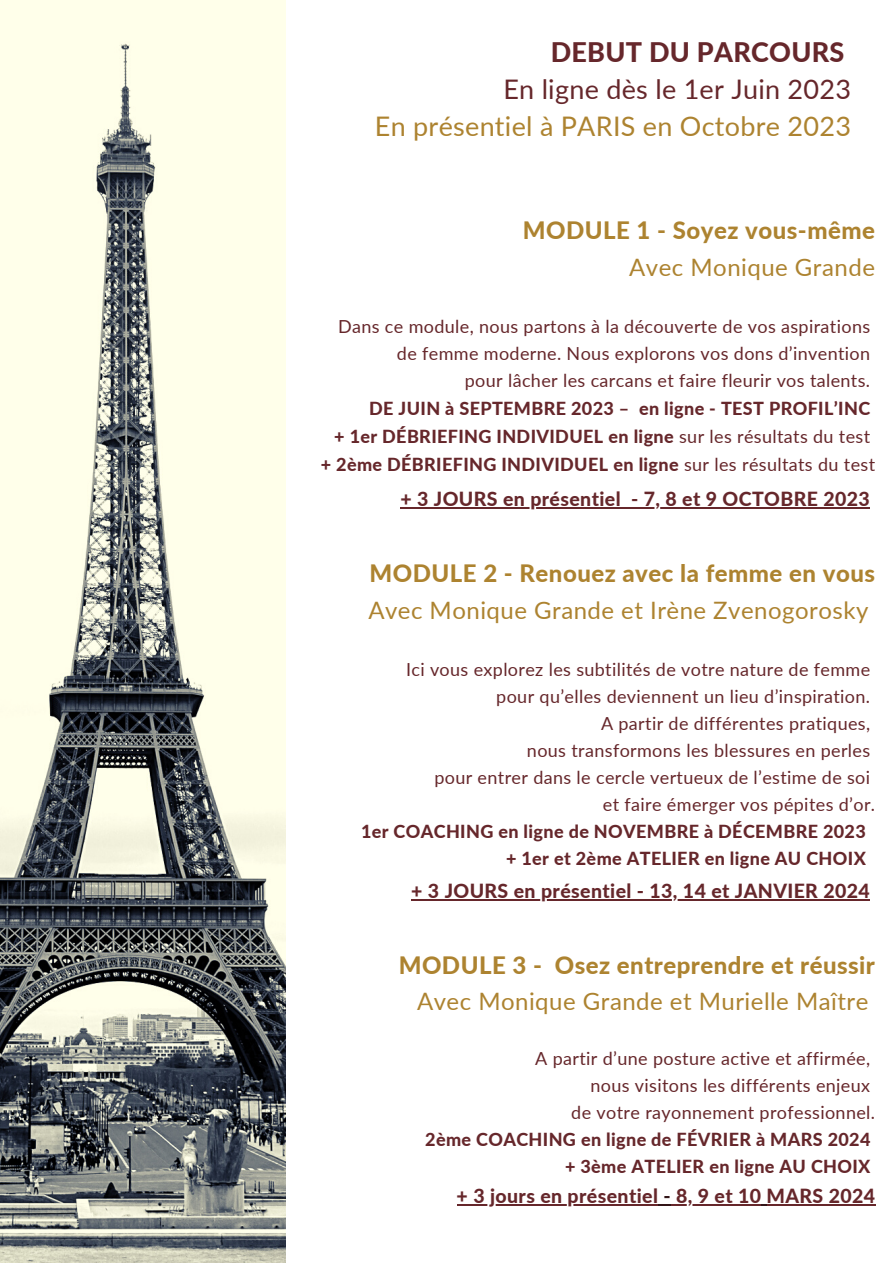
<style>
.page{position:relative;width:893px;height:1264px;background:#fff}
.page>*{position:absolute;margin:0;border:0;box-sizing:border-box;transform-origin:0 0}
.t1{font:27px "Lato";letter-spacing:.01em;color:#ad8330}
.t2{font:27px "Lato";letter-spacing:.01em;color:#66272b}
.t3{font:800 27px "Lato";letter-spacing:.01em;color:#66272b}
.t4{font:800 24px "Lato";letter-spacing:.02em;color:#ad8330}
.t5{font:24px "Lato";letter-spacing:.02em;color:#ad8330}
.t6{font:800 19.5px "Lato";letter-spacing:.02em;color:#66272b}
.t7{font:18px "Lato";letter-spacing:.02em;color:#66272b}
.t8{font:800 18px "Lato";letter-spacing:.02em;color:#66272b}
.s1{font-weight:400}
.s2{color:#321518}
</style>
<div class="page">
<img style="left:0;top:0;width:285px;height:1262px">
<hr style="left:400px;top:507px;width:221px;height:1px;background:#66272b">
<hr style="left:631px;top:507px;width:239px;height:1px;background:#66272b">
<hr style="left:411px;top:899px;width:459px;height:1px;background:#66272b">
<hr style="left:456px;top:1204px;width:202px;height:1px;background:#66272b">
<svg style="left:658px;top:1204px;width:13px;height:1px"></svg>
<hr style="left:671px;top:1204px;width:90px;height:1px;background:#66272b">
<hr style="left:766px;top:1204px;width:109px;height:1px;background:#66272b">
<p class="t3" style="left:550px;top:35px;width:295px">DEBUT DU PARCOURS</p>
<p class="t2" style="left:503px;top:72px;width:349px">En ligne dès le 1er Juin 2023</p>
<p class="t1" style="left:375px;top:109px;width:477px">En présentiel à PARIS en Octobre 2023</p>
<p class="t4" style="left:523px;top:216px;width:353px">MODULE 1 - Soyez vous-même</p>
<p class="t5" style="left:629px;top:253px;width:247px">Avec Monique Grande</p>
<p class="t7" style="left:338px;top:315px;width:533px">Dans ce module, nous partons à la découverte de vos aspirations</p>
<p class="t7" style="left:397px;top:342px;width:474px">de femme moderne. Nous explorons vos dons d’invention</p>
<p class="t7" style="left:465px;top:369px;width:407px">pour lâcher les carcans et faire fleurir vos talents.</p>
<p class="t8" style="left:369px;top:397px;width:502px">DE JUIN à SEPTEMBRE 2023 – en ligne - TEST PROFIL’INC</p>
<p class="t8" style="left:334px;top:425px;width:537px">+ 1er DÉBRIEFING INDIVIDUEL en ligne <span class="s1">sur les résultats du test</span></p>
<p class="t8" style="left:321px;top:453px;width:555px">+ 2ème DÉBRIEFING INDIVIDUEL en ligne <span class="s1">sur les résultats du test</span></p>
<p class="t6" style="left:400px;top:486px;width:470px">+ 3 JOURS en présentiel - 7, 8 et 9 OCTOBRE 2023</p>
<p class="t4" style="left:369px;top:558px;width:507px">MODULE 2 - Renouez avec la femme en vous</p>
<p class="t5" style="left:368px;top:595px;width:501px">Avec Monique Grande et Irène Zvenogorosky</p>
<p class="t7" style="left:406px;top:658px;width:465px">Ici vous explorez les subtilités de votre nature de femme</p>
<p class="t7" style="left:496px;top:685px;width:375px">pour qu’elles deviennent un lieu d’inspiration.</p>
<p class="t7" style="left:601px;top:712px;width:270px">A partir de différentes pratiques,</p>
<p class="t7" style="left:527px;top:738px;width:345px">nous transformons les blessures en perles</p>
<p class="t7" style="left:434px;top:765px;width:437px">pour entrer dans le cercle vertueux de l’estime de soi</p>
<p class="t7" style="left:603px;top:792px;width:274px">et faire émerger vos pépites d’or.</p>
<p class="t8" style="left:361px;top:819px;width:506px">1er COACHING en ligne de NOVEMBRE à DÉCEMBRE 2023</p>
<p class="t8" style="left:506px;top:846px;width:361px">+ 1er et 2ème ATELIER en ligne AU CHOIX</p>
<p class="t6" style="left:411px;top:879px;width:460px">+ 3 JOURS en présentiel - 13, 14 et JANVIER 2024</p>
<p class="t4" style="left:398px;top:950px;width:478px">MODULE 3 - Osez entreprendre et réussir</p>
<p class="t5" style="left:417px;top:985px;width:453px">Avec Monique Grande et Murielle Maître</p>
<p class="t7" style="left:535px;top:1046px;width:336px">A partir d’une posture active et affirmée,</p>
<p class="t7" style="left:590px;top:1073px;width:281px">nous visitons les différents enjeux</p>
<p class="t7" style="left:571px;top:1100px;width:305px">de votre rayonnement professionnel.</p>
<p class="t8" style="left:425px;top:1127px;width:447px">2ème COACHING en ligne de FÉVRIER à MARS 2024</p>
<p class="t8" style="left:565px;top:1154px;width:307px">+ 3ème ATELIER en ligne AU CHOIX</p>
<p class="t6" style="left:456px;top:1183px;width:420px">+ 3 jours en présentiel <span class="s2">-</span> 8, 9 et 10 MARS 2024</p>
</div>
